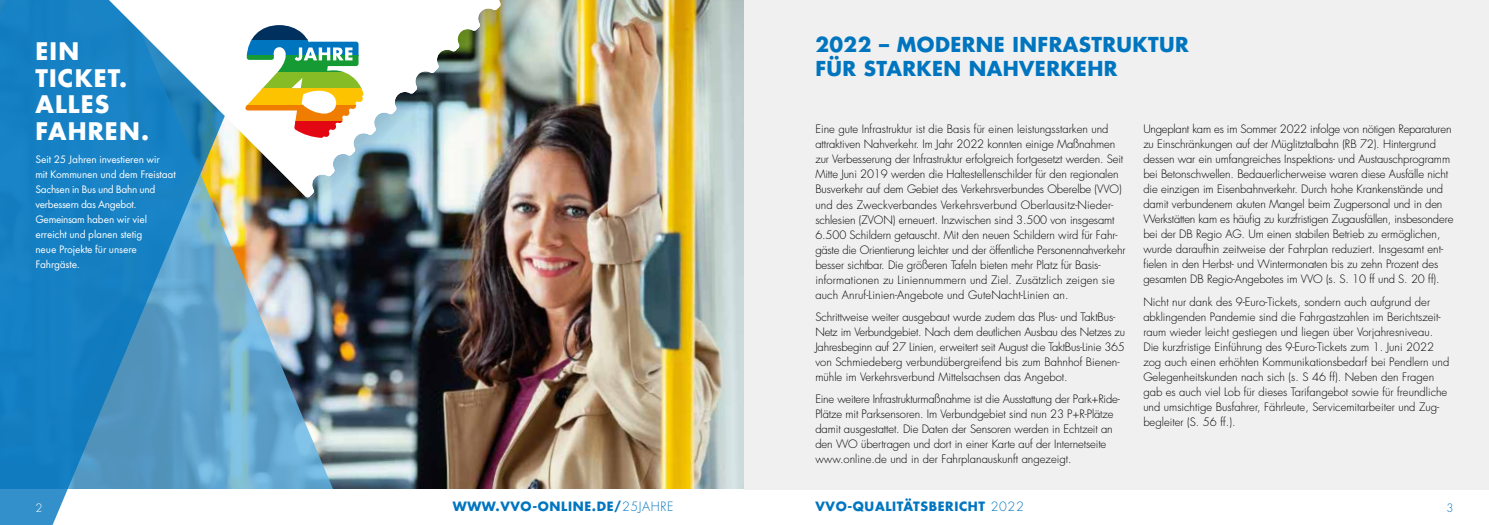
<style>
.page{position:relative;width:1489px;height:525px;background:#fff}
.page>*{position:absolute;margin:0;border:0;box-sizing:border-box;transform-origin:0 0}
.t1{font:700 23.5px/26.4px "Futura Std";letter-spacing:.05em;color:#fff}
.t2{font:700 20px/24px "Futura Std";letter-spacing:.02em;color:#0075bf}
.t3{font:700 12.5px "Futura Std";letter-spacing:.05em;color:#0075bf}
.t4{font:300 11.25px/15px "Futura Std";letter-spacing:-.01em;color:#000}
.t5{font:11.25px/15px "Futura EFCE";letter-spacing:-.01em;color:#fff}
.t6{font:300 11.25px "Futura Std";color:#fff}
.t7{font:300 11.25px "Futura Std";color:#0075bf}
.s1{font-weight:300}
</style>
<div class="page">
<img style="left:352px;top:0;width:392px;height:489px">
<img style="left:278px;top:268px;width:74px;height:221px">
<div style="left:744px;top:0;width:744px;height:489px;background:#f0f0f0"></div>
<svg style="left:0;top:0;width:278px;height:524px;background:#4a99c8"></svg>
<img style="left:246px;top:0;width:324px;height:268px">
<img style="left:57px;top:0;width:482px;height:197px">
<svg style="left:245px;top:40px;width:118px;height:15px"></svg>
<svg style="left:245px;top:25px;width:118px;height:15px"></svg>
<svg style="left:245px;top:55px;width:118px;height:17px;fill:#159a34"></svg>
<svg style="left:245px;top:72px;width:118px;height:16px;fill:#86bc25"></svg>
<svg style="left:245px;top:88px;width:118px;height:17px;fill:#fdc300"></svg>
<svg style="left:245px;top:105px;width:118px;height:17px"></svg>
<svg style="left:245px;top:122px;width:118px;height:16px"></svg>
<svg style="left:294px;top:47px;width:58px;height:14px"></svg>
<h1 class="t1" style="left:35px;top:38px;width:115px">EIN<br>TICKET.<br>ALLES<br>FAHREN.</h1>
<p class="t5" style="left:35px;top:151px;width:142px">Seit 25 Jahren investieren wir<br>mit Kommunen und dem Freistaat<br>Sachsen in Bus und Bahn und verbessern das Angebot.<br>Gemeinsam haben wir viel erreicht und planen stetig<br>neue Projekte für unsere<br>Fahrgäste.</p>
<h2 class="t2" style="left:815px;top:32px;width:375px">2022 – MODERNE INFRASTRUKTUR<br>FÜR STARKEN NAHVERKEHR</h2>
<p class="t4" style="left:815px;top:122px;width:312px">Eine gute Infrastruktur ist die Basis für einen leistungsstarken und attraktiven Nahverkehr. Im Jahr 2022 konnten einige Maßnahmen zur Verbesserung der Infrastruktur erfolgreich fortgesetzt werden. Seit Mitte Juni 2019 werden die Haltestellenschilder für den regionalen Busverkehr auf dem Gebiet des Verkehrsverbundes Oberelbe (VVO) und des Zweckverbandes Verkehrsverbund Oberlausitz-Nieder&shy;schlesien (ZVON) erneuert. Inzwischen sind 3.500 von insgesamt 6.500 Schildern getauscht. Mit den neuen Schildern wird für Fahr&shy;gäste die Orientierung leichter und der öffentliche Personennahverkehr besser sichtbar. Die größeren Tafeln bieten mehr Platz für Basis&shy;informationen zu Liniennummern und Ziel. Zusätzlich zeigen sie auch Anruf-Linien-Angebote und GuteNacht-Linien an.</p>
<p class="t4" style="left:815px;top:309px;width:311px">Schrittweise weiter ausgebaut wurde zudem das Plus- und TaktBus-Netz im Verbundgebiet. Nach dem deutlichen Ausbau des Netzes zu Jahresbeginn auf 27 Linien, erweitert seit August die TaktBus-Linie 365 von Schmiedeberg verbundübergreifend bis zum Bahnhof Bienen&shy;mühle im Verkehrsverbund Mittelsachsen das Angebot.</p>
<p class="t4" style="left:815px;top:391px;width:306px">Eine weitere Infrastrukturmaßnahme ist die Ausstattung der Park+Ride-Plätze mit Parksensoren. Im Verbundgebiet sind nun 23 P+R-Plätze damit ausgestattet. Die Daten der Sensoren werden in Echtzeit an den VVO übertragen und dort in einer Karte auf der Internetseite www.online.de und in der Fahrplanauskunft angezeigt.</p>
<p class="t4" style="left:1143px;top:122px;width:311px">Ungeplant kam es im Sommer 2022 infolge von nötigen Reparaturen zu Einschränkungen auf der Müglitztalbahn (RB 72). Hintergrund dessen war ein umfangreiches Inspektions- und Austauschprogramm bei Betonschwellen. Bedauerlicherweise waren diese Ausfälle nicht die einzigen im Eisenbahnverkehr. Durch hohe Krankenstände und damit verbundenem akuten Mangel beim Zugpersonal und in den Werkstätten kam es häufig zu kurzfristigen Zugausfällen, insbesondere bei der DB Regio AG. Um einen stabilen Betrieb zu ermöglichen, wurde daraufhin zeitweise der Fahrplan reduziert. Insgesamt ent&shy;fielen in den Herbst- und Wintermonaten bis zu zehn Prozent des gesamten DB Regio-Angebotes im VVO (s. S. 10 ff und S. 20 ff).</p>
<p class="t4" style="left:1143px;top:294px;width:307px">Nicht nur dank des 9-Euro-Tickets, sondern auch aufgrund der abklingenden Pandemie sind die Fahrgastzahlen im Berichtszeit&shy;raum wieder leicht gestiegen und liegen über Vorjahresniveau.<br>Die kurzfristige Einführung des 9-Euro-Tickets zum 1. Juni 2022 zog auch einen erhöhten Kommunikationsbedarf bei Pendlern und Gelegenheitskunden nach sich (s. S 46 ff). Neben den Fragen gab es auch viel Lob für dieses Tarifangebot sowie für freundliche und umsichtige Busfahrer, Fährleute, Servicemitarbeiter und Zug&shy;begleiter (S. 56 ff.).</p>
<p class="t6" style="left:35px;top:500px;width:8px">2</p>
<p class="t3" style="left:453px;top:498px;width:222px">WWW.VVO-ONLINE.DE/<span class="s1">25JAHRE</span></p>
<p class="t3" style="left:815px;top:498px;width:210px">VVO-QUALITÄTSBERICHT <span class="s1">2022</span></p>
<p class="t7" style="left:1446px;top:500px;width:8px">3</p>
</div>
